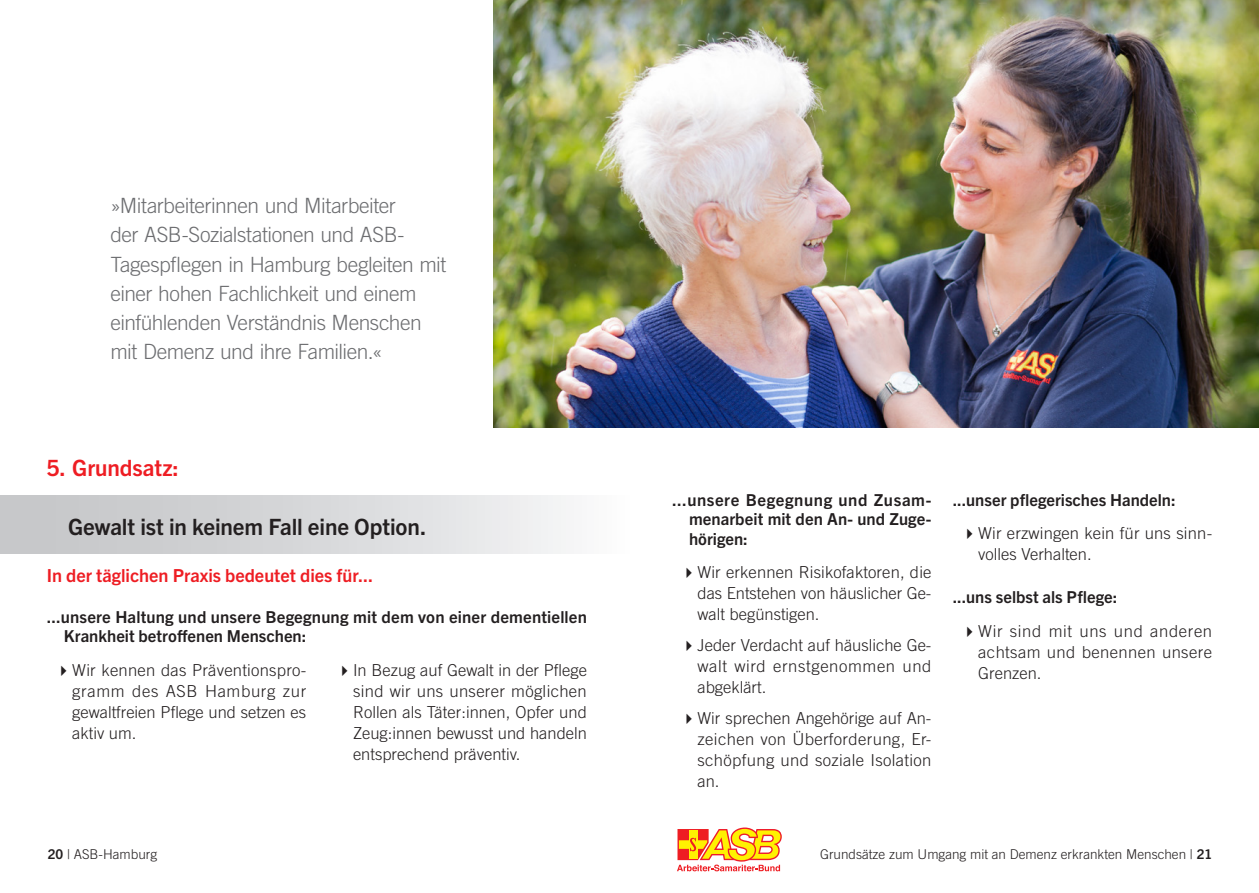
<style>
.page{position:relative;width:1259px;height:893px;background:#fff}
.page>*{position:absolute;margin:0;border:0;box-sizing:border-box;transform-origin:0 0}
.Grundsatz_ausformuli{font:700 22.5px "Trade Gothic Next LT Pro";letter-spacing:-.005em;color:#231f20}
.Überschrift_Grundsat{font:700 22.5px "Trade Gothic Next LT Pro";color:#ee1d23}
.Zitat{font:300 21px/29.2px "Trade Gothic LT Pro";letter-spacing:-.025em;color:#6c6d70}
.Zwischenüberschrift{font:700 18px "Trade Gothic Next LT Pro";color:#ee1d23}
.t1{font:300 16.5px/21px "Trade Gothic LT Pro";color:#231f20;text-align:justify}
.Kategorie_sub{font:700 16.5px/19.5px "Trade Gothic Next LT Pro";letter-spacing:.005em;color:#231f20}
.t2{font:300 13.5px "Trade Gothic LT Pro";color:#231f20}
.s1{font-family:"Trade Gothic Next LT Pro";font-weight:700}
</style>
<div class="page">
<div style="left:0;top:495px;width:629px;height:59px;background:linear-gradient(to right,#bfc0c3,#f6f7f8)"></div>
<svg style="left:677px;top:827px;width:105px;height:44px"></svg>
<img style="left:493px;top:0;width:766px;height:428px">
<p class="Zitat" style="left:110px;top:191px;width:337px">»Mitarbeiterinnen und Mitarbeiter<br>der ASB-Sozialstationen und ASB-Tagespflegen in Hamburg begleiten mit einer hohen Fachlichkeit und einem einfühlenden Verständnis Menschen mit Demenz und ihre Familien.«</p>
<p class="Überschrift_Grundsat" style="left:47px;top:452px;width:134px">5. Grundsatz:</p>
<p class="Grundsatz_ausformuli" style="left:68px;top:511px;width:360px">Gewalt ist in keinem Fall eine Option.</p>
<p class="Zwischenüberschrift" style="left:47px;top:563px;width:328px">In der täglichen Praxis bedeutet dies für...</p>
<p class="Kategorie_sub" style="left:64px;top:606px;width:525px;text-indent:-17px">...unsere Haltung und unsere Begegnung mit dem von einer dementiellen<br>Krankheit betroffenen Menschen:</p>
<p class="t1" style="left:72px;top:659px;width:235px">Wir kennen das Präventionspro&shy;gramm des ASB Hamburg zur gewaltfreien Pflege und setzen es aktiv um.</p>
<p class="t1" style="left:353px;top:659px;width:235px">In Bezug auf Gewalt in der Pflege sind wir uns unserer möglichen Rollen als Täter:innen, Opfer und Zeug:innen bewusst und handeln entsprechend präventiv.</p>
<p class="Kategorie_sub" style="left:689px;top:489px;width:244px;text-align:justify;text-indent:-17px">...unsere Begegnung und Zusam&shy;menarbeit mit den An- und Zuge&shy;hörigen:</p>
<p class="t1" style="left:697px;top:562px;width:235px">Wir erkennen Risikofaktoren, die das Entstehen von häuslicher Ge&shy;walt begünstigen.</p>
<p class="t1" style="left:697px;top:634px;width:235px">Jeder Verdacht auf häusliche Ge&shy;walt wird ernstgenommen und abgeklärt.</p>
<p class="t1" style="left:697px;top:707px;width:235px">Wir sprechen Angehörige auf An&shy;zeichen von Überforderung, Er&shy;schöpfung und soziale Isolation an.</p>
<p class="Kategorie_sub" style="left:952px;top:489px;width:224px">...unser pflegerisches Handeln:</p>
<p class="t1" style="left:978px;top:523px;width:235px">Wir erzwingen kein für uns sinn&shy;volles Verhalten.</p>
<p class="Kategorie_sub" style="left:952px;top:586px;width:166px">...uns selbst als Pflege:</p>
<p class="t1" style="left:978px;top:620px;width:235px">Wir sind mit uns und anderen achtsam und benennen unsere Grenzen.</p>
<p class="t2" style="left:48px;top:846px;width:111px"><span class="s1">20</span> | ASB-Hamburg</p>
<p class="t2" style="left:820px;top:846px;width:394px">Grundsätze zum Umgang mit an Demenz erkrankten Menschen | <span class="s1">21</span></p>
</div>
